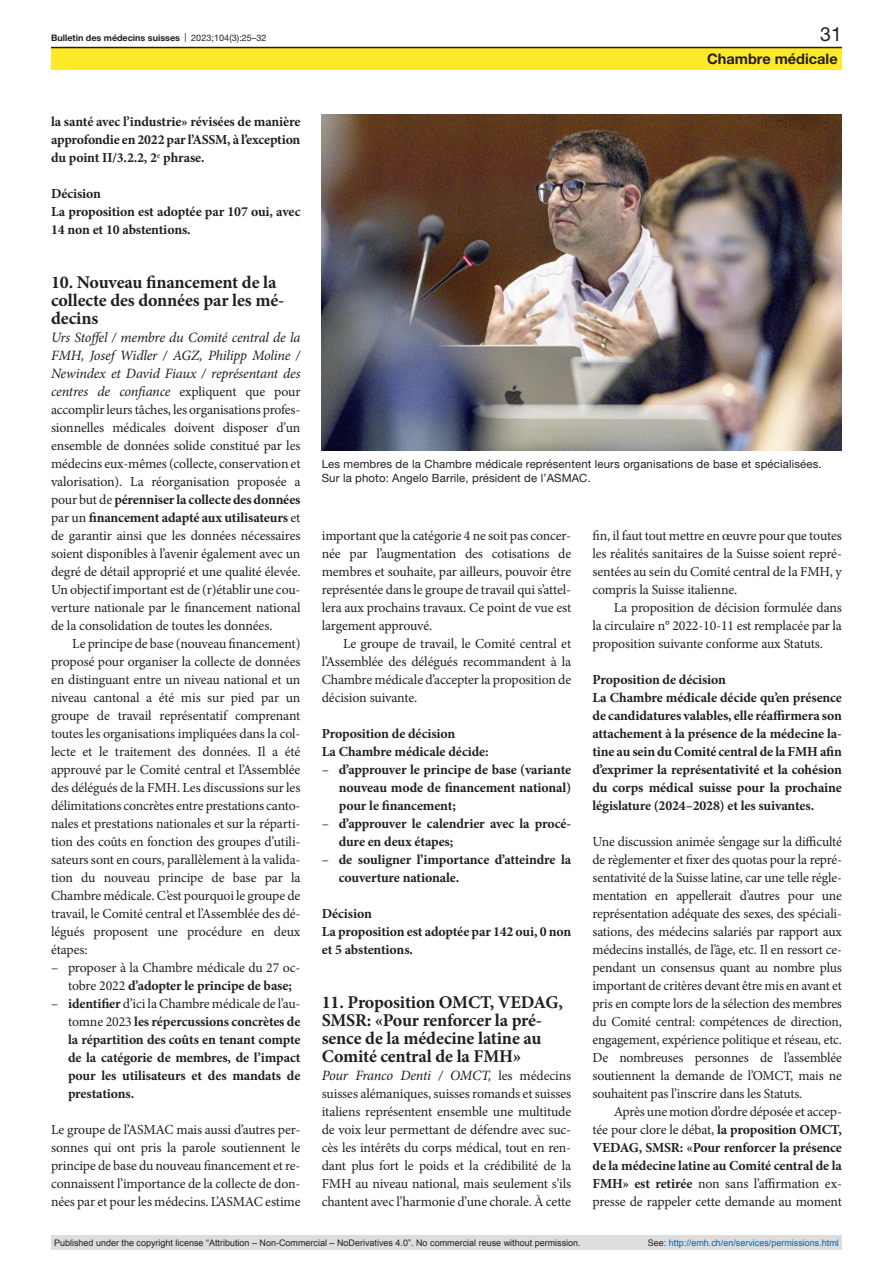
<style>
.page{position:relative;width:893px;height:1263px;background:#fff}
.page>*{position:absolute;margin:0;border:0;box-sizing:border-box;transform-origin:0 0}
.t1{font:19.5px "Helvetica Neue LT Pro";color:#231f20}
.head1{font:700 18px/18px "Minion Pro";letter-spacing:-.01em;color:#231f20}
.t2{font:700 14.55px "Helvetica Neue LT Pro";color:#231f20}
.paragraph{font:italic 14.25px/18px "Minion Pro";letter-spacing:-.015em;color:#231f20;text-align:justify}
.paragraph-2{font:13.8px/18px "Minion Pro";letter-spacing:-.01em;color:#231f20;text-align:justify}
.paragraph-indent{font:13.8px/18px "Minion Pro";letter-spacing:-.01em;color:#231f20;text-align:justify}
.paragraph-3{font:700 13.8px/18px "Minion Pro";letter-spacing:-.01em;color:#231f20;text-align:justify}
.figure-caption{font:11.4px/14.2px "Helvetica Neue LT Pro";letter-spacing:.01em;color:#231f20}
.t3{font:9px "Arial";color:#231f20}
.t4{font:9px "Arial";color:#0066b3}
.t5{font:700 9px "Helvetica Neue LT Pro";color:#231f20}
.s1{font-weight:400}
.s2{font-style:normal;font-size:13.8px}
.s3{font-weight:700}
.s4{color:#231f20}
</style>
<div class="page">
<img style="left:322px;top:115px;width:520px;height:335px">
<div style="left:51px;top:47px;width:791px;height:23px;background:#ffea2a"></div>
<hr style="left:51px;top:47px;width:791px;height:1px;background:#231f20">
<div style="left:51px;top:1235px;width:791px;height:15px;background:#dcdddf"></div>
<p class="t5" style="left:51px;top:32px;width:217px">Bulletin des médecins suisses <span class="s1">| 2023;104(3):25–32</span></p>
<h1 class="t1" style="left:820px;top:22px;width:23px">31</h1>
<p class="t2" style="left:707px;top:49px;width:132px">Chambre médicale</p>
<p class="paragraph-3" style="left:51px;top:112px;width:251px">la santé avec l’industrie» révisées de manière approfondie en 2022 par l’ASSM, à l’exception du point II/3.2.2, 2<sup>e</sup> phrase.</p>
<p class="paragraph-3" style="left:51px;top:184px;width:52px">Décision</p>
<p class="paragraph-3" style="left:51px;top:202px;width:251px">La proposition est adoptée par 107 oui, avec<br>14 non et 10 abstentions.</p>
<p class="head1" style="left:51px;top:273px;width:235px">10. Nouveau financement de la collecte des données par les mé&shy;decins</p>
<p class="paragraph" style="left:51px;top:328px;width:251px">Urs Stoffel / membre du Comité central de la FMH, Josef Widler / AGZ, Philipp Moline / Newindex et David Fiaux / représentant des centres de confiance <span class="s2">expliquent que pour</span></p>
<p class="paragraph-2" style="left:51px;top:401px;width:251px">accomplir leurs tâches, les organisations profes&shy;sionnelles médicales doivent disposer d’un ensemble de données solide constitué par les médecins eux-mêmes (collecte, conservation et valorisation). La réorganisation proposée a pour but de <span class="s3">pérenniser la collecte des données </span>par un <span class="s3">financement adapté aux utilisateurs</span> et de garantir ainsi que les données nécessaires soient disponibles à l’avenir également avec un degré de détail approprié et une qualité élevée.<br>Un objectif important est de (r)établir une cou&shy;verture nationale par le financement national de la consolidation de toutes les données.</p>
<p class="paragraph-indent" style="left:51px;top:635px;width:251px;text-indent:21px">Le principe de base (nouveau financement) proposé pour organiser la collecte de données en distinguant entre un niveau national et un niveau cantonal a été mis sur pied par un groupe de travail représentatif comprenant toutes les organisations impliquées dans la col&shy;lecte et le traitement des données. Il a été approuvé par le Comité central et l’Assemblée des délégués de la FMH. Les discussions sur les délimitations concrètes entre prestations canto&shy;nales et prestations nationales et sur la réparti&shy;tion des coûts en fonction des groupes d’utili&shy;sateurs sont en cours, parallèlement à la valida&shy;tion du nouveau principe de base par la Chambre médicale. C’est pourquoi le groupe de travail, le Comité central et l’Assemblée des dé&shy;légués proposent une procédure en deux étapes:</p>
<p class="paragraph-indent" style="left:68px;top:959px;width:234px;text-indent:-17px">– proposer à la Chambre médicale du 27 oc&shy;tobre 2022 <span class="s3">d’adopter le principe de base;</span></p>
<p class="paragraph-3" style="left:68px;top:994px;width:234px;text-indent:-17px"><span class="s1">–</span> identifier <span class="s1">d’ici la Chambre médicale de l’au&shy;tomne 2023</span> les répercussions concrètes de la répartition des coûts en tenant compte de la catégorie de membres, de l’impact pour les utilisateurs et des mandats de prestations.</p>
<p class="paragraph-2" style="left:51px;top:1121px;width:251px">Le groupe de l’ASMAC mais aussi d’autres per&shy;sonnes qui ont pris la parole soutiennent le principe de base du nouveau financement et re&shy;connaissent l’importance de la collecte de don&shy;nées par et pour les médecins. L’ASMAC estime</p>
<p class="figure-caption" style="left:322px;top:457px;width:501px">Les membres de la Chambre médicale représentent leurs organisations de base et spécialisées.<br>Sur la photo: Angelo Barrile, président de l’ASMAC.</p>
<p class="paragraph-2" style="left:322px;top:527px;width:251px">important que la catégorie 4 ne soit pas concer&shy;née par l’augmentation des cotisations de membres et souhaite, par ailleurs, pouvoir être représentée dans le groupe de travail qui s’attel&shy;lera aux prochains travaux. Ce point de vue est largement approuvé.</p>
<p class="paragraph-indent" style="left:322px;top:635px;width:251px;text-indent:21px">Le groupe de travail, le Comité central et l’Assemblée des délégués recommandent à la Chambre médicale d’accepter la proposition de décision suivante.</p>
<p class="paragraph-3" style="left:322px;top:724px;width:135px">Proposition de décision</p>
<p class="paragraph-3" style="left:322px;top:742px;width:168px">La Chambre médicale décide:</p>
<p class="paragraph-3" style="left:339px;top:760px;width:234px;text-indent:-17px"><span class="s1">–</span> d’approuver le principe de base (variante nouveau mode de financement national) pour le financement;</p>
<p class="paragraph-3" style="left:339px;top:814px;width:234px;text-indent:-17px"><span class="s1">–</span> d’approuver le calendrier avec la procé&shy;dure en deux étapes;</p>
<p class="paragraph-3" style="left:339px;top:850px;width:234px;text-indent:-17px"><span class="s1">–</span> de souligner l’importance d’atteindre la couverture nationale.</p>
<p class="paragraph-3" style="left:322px;top:904px;width:52px">Décision</p>
<p class="paragraph-3" style="left:322px;top:922px;width:251px">La proposition est adoptée par 142 oui, 0 non et 5 abstentions.</p>
<p class="head1" style="left:322px;top:993px;width:243px">11. Proposition OMCT, VEDAG,<br>SMSR: «Pour renforcer la pré&shy;sence de la médecine latine au<br>Comité central de la FMH»</p>
<p class="paragraph" style="left:322px;top:1066px;width:251px">Pour Franco Denti / OMCT, <span class="s2">les médecins</span></p>
<p class="paragraph-2" style="left:322px;top:1085px;width:251px">suisses alémaniques, suisses romands et suisses italiens représentent ensemble une multitude de voix leur permettant de défendre avec suc&shy;cès les intérêts du corps médical, tout en ren&shy;dant plus fort le poids et la crédibilité de la FMH au niveau national, mais seulement s’ils chantent avec l’harmonie d’une chorale. À cette</p>
<p class="paragraph-2" style="left:592px;top:527px;width:251px">fin, il faut tout mettre en œuvre pour que toutes les réalités sanitaires de la Suisse soient repré&shy;sentées au sein du Comité central de la FMH, y compris la Suisse italienne.</p>
<p class="paragraph-indent" style="left:592px;top:599px;width:251px;text-indent:21px">La proposition de décision formulée dans la circulaire n° 2022-10-11 est remplacée par la proposition suivante conforme aux Statuts.</p>
<p class="paragraph-3" style="left:592px;top:670px;width:135px">Proposition de décision</p>
<p class="paragraph-3" style="left:592px;top:688px;width:251px">La Chambre médicale décide qu’en présence de candidatures valables, elle réaffirmera son attachement à la présence de la médecine la&shy;tine au sein du Comité central de la FMH afin d’exprimer la représentativité et la cohésion du corps médical suisse pour la prochaine législature (2024–2028) et les suivantes.</p>
<p class="paragraph-2" style="left:592px;top:833px;width:251px">Une discussion animée s’engage sur la difficulté de règlementer et fixer des quotas pour la repré&shy;sentativité de la Suisse latine, car une telle régle&shy;mentation en appellerait d’autres pour une représentation adéquate des sexes, des spéciali&shy;sations, des médecins salariés par rapport aux médecins installés, de l’âge, etc. Il en ressort ce&shy;pendant un consensus quant au nombre plus important de critères devant être mis en avant et pris en compte lors de la sélection des membres du Comité central: compétences de direction, engagement, expérience politique et réseau, etc.<br>De nombreuses personnes de l’assemblée soutiennent la demande de l’OMCT, mais ne souhaitent pas l’inscrire dans les Statuts.</p>
<p class="paragraph-indent" style="left:592px;top:1103px;width:251px;text-indent:21px">Après une motion d’ordre déposée et accep&shy;tée pour clore le débat, <span class="s3">la proposition OMCT, VEDAG, SMSR: «Pour renforcer la présence de la médecine latine au Comité central de la FMH» est retirée</span> non sans l’affirmation ex&shy;presse de rappeler cette demande au moment</p>
<p class="t3" style="left:54px;top:1237px;width:528px">Published under the copyright license “Attribution – Non-Commercial – NoDerivatives 4.0”. No commercial reuse without permission.</p>
<p class="t4" style="left:648px;top:1237px;width:193px"><span class="s4">See:</span> http://emh.ch/en/services/permissions.html</p>
</div>
